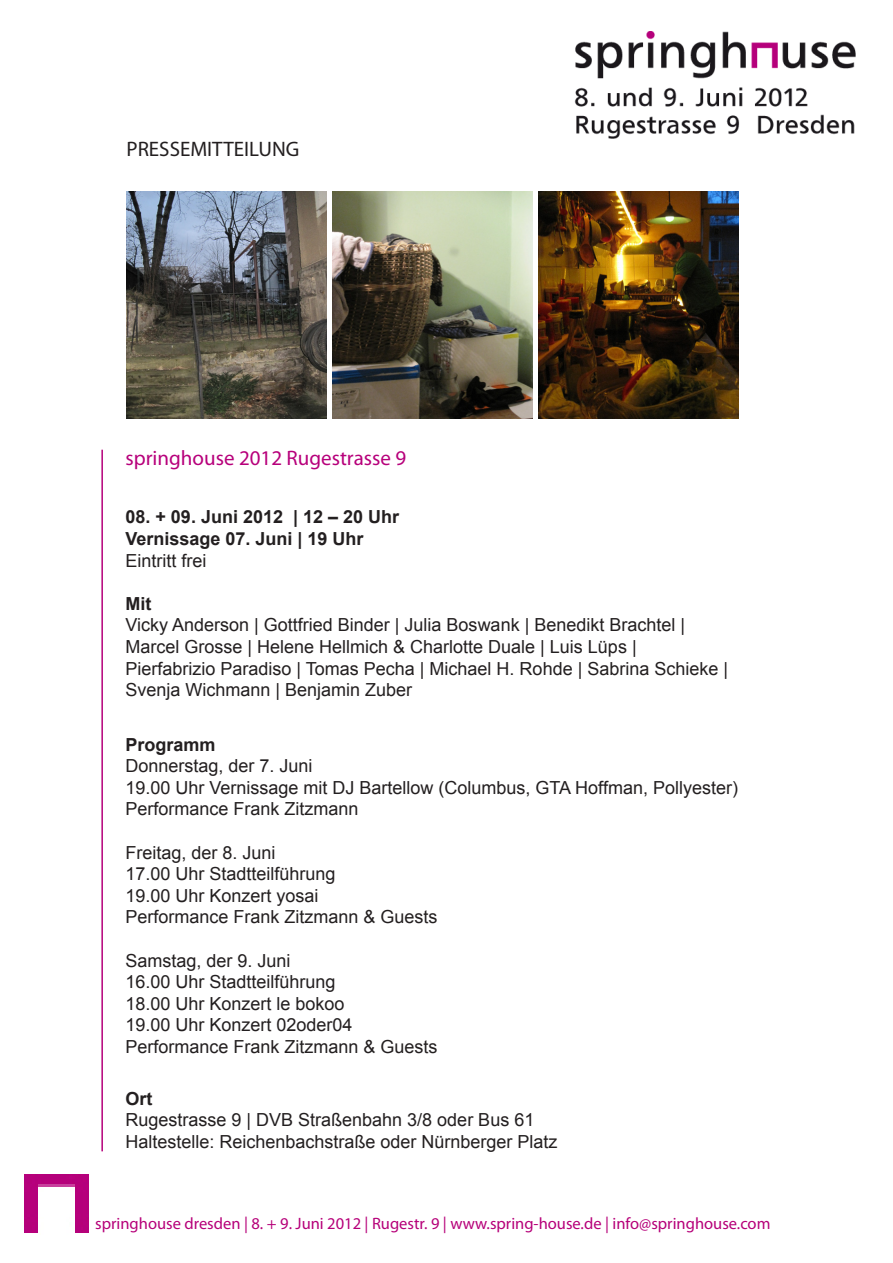
<style>
.page{position:relative;width:893px;height:1263px;background:#fff}
.page>*{position:absolute;margin:0;border:0;box-sizing:border-box;transform-origin:0 0}
.t1{font:21px "Myriad Pro";color:#b7007b}
.t2{font:21px "Myriad Pro";color:#231f20}
.t3{font:18px/21.6px "Arial";color:#231f20}
.t4{font:700 18px "Arial";color:#231f20}
.t5{font:16.5px "Myriad Pro";color:#b60079}
</style>
<div class="page">
<img style="left:574px;top:31px;width:282px;height:108px">
<img style="left:24px;top:1174px;width:65px;height:59px">
<img style="left:126px;top:191px;width:200px;height:228px">
<img style="left:333px;top:191px;width:200px;height:228px">
<img style="left:539px;top:191px;width:200px;height:228px">
<hr style="left:101px;top:450px;width:2px;height:701px;background:#b4007b">
<p class="t2" style="left:126px;top:136px;width:174px">PRESSEMITTEILUNG</p>
<p class="t1" style="left:125px;top:445px;width:282px">springhouse 2012 Rugestrasse 9</p>
<p class="t4" style="left:125px;top:505px;width:275px">08. + 09. Juni 2012 | 12 – 20 Uhr</p>
<p class="t4" style="left:125px;top:527px;width:240px">Vernissage 07. Juni | 19 Uhr</p>
<p class="t3" style="left:125px;top:550px;width:83px">Eintritt frei</p>
<p class="t4" style="left:125px;top:591px;width:27px">Mit</p>
<p class="t3" style="left:125px;top:614px;width:561px">Vicky Anderson | Gottfried Binder | Julia Boswank | Benedikt Brachtel |</p>
<p class="t3" style="left:125px;top:636px;width:513px">Marcel Grosse | Helene Hellmich &amp; Charlotte Duale | Luis Lüps |</p>
<p class="t3" style="left:125px;top:658px;width:604px">Pierfabrizio Paradiso | Tomas Pecha | Michael H. Rohde | Sabrina Schieke |<br>Svenja Wichmann | Benjamin Zuber</p>
<p class="t4" style="left:125px;top:732px;width:92px">Programm</p>
<p class="t3" style="left:125px;top:755px;width:189px">Donnerstag, der 7. Juni</p>
<p class="t3" style="left:125px;top:777px;width:614px">19.00 Uhr Vernissage mit DJ Bartellow (Columbus, GTA Hoffman, Pollyester)</p>
<p class="t3" style="left:125px;top:798px;width:235px">Performance Frank Zitzmann</p>
<p class="t3" style="left:125px;top:842px;width:152px">Freitag, der 8. Juni</p>
<p class="t3" style="left:125px;top:863px;width:212px">17.00 Uhr Stadtteilführung</p>
<p class="t3" style="left:125px;top:885px;width:195px">19.00 Uhr Konzert yosai</p>
<p class="t3" style="left:125px;top:906px;width:314px">Performance Frank Zitzmann &amp; Guests</p>
<p class="t3" style="left:125px;top:950px;width:167px">Samstag, der 9. Juni</p>
<p class="t3" style="left:125px;top:971px;width:212px">16.00 Uhr Stadtteilführung</p>
<p class="t3" style="left:125px;top:993px;width:221px">18.00 Uhr Konzert le bokoo</p>
<p class="t3" style="left:125px;top:1014px;width:229px">19.00 Uhr Konzert 02oder04</p>
<p class="t3" style="left:125px;top:1036px;width:314px">Performance Frank Zitzmann &amp; Guests</p>
<p class="t4" style="left:125px;top:1086px;width:28px">Ort</p>
<p class="t3" style="left:125px;top:1109px;width:410px">Rugestrasse 9 | DVB Straßenbahn 3/8 oder Bus 61</p>
<p class="t3" style="left:125px;top:1131px;width:434px">Haltestelle: Reichenbachstraße oder Nürnberger Platz</p>
<p class="t5" style="left:95px;top:1213px;width:677px">springhouse dresden | 8. + 9. Juni 2012 | Rugestr. 9 | www.spring-house.de | info@springhouse.com</p>
</div>
